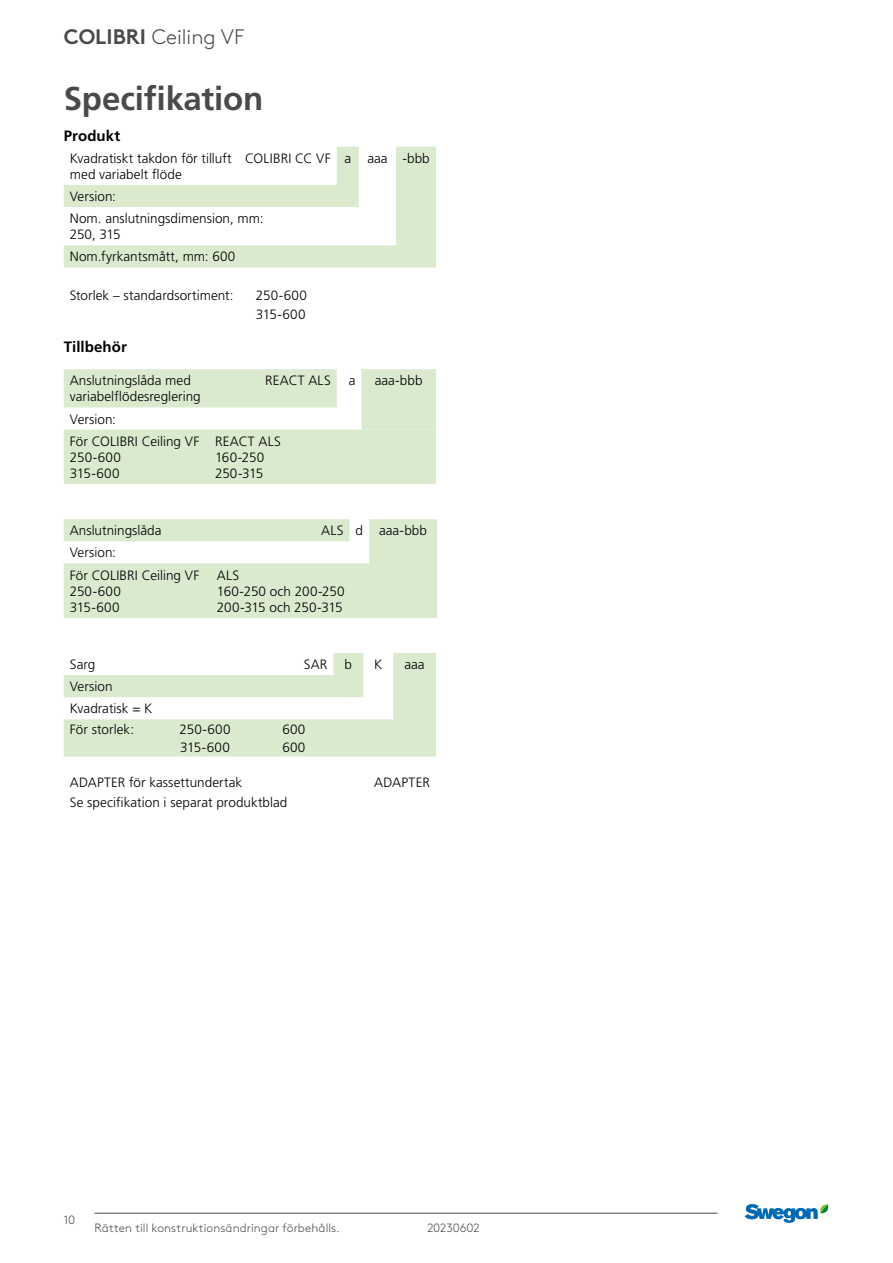
<style>
.page{position:relative;width:893px;height:1263px;background:#fff}
.page>*{position:absolute;margin:0;border:0;box-sizing:border-box;transform-origin:0 0}
.t1{font:700 33px "Frutiger LT Pro";letter-spacing:-.005em;color:#4a4a49}
.t2{font:300 21px "Swegon Brown";color:#4a4a49}
.t3{font:700 15px "Frutiger LT Pro";letter-spacing:.005em;color:#000}
.t4{font:300 13.5px/16.2px "Frutiger LT Pro";letter-spacing:.005em;color:#000}
.t5{font:300 12px "Swegon Brown";letter-spacing:.005em;color:#4a4a49}
.s1{font-weight:700}
</style>
<div class="page">
<hr style="left:95px;top:1213px;width:623px;height:1px;background:#4a4a49">
<svg style="left:745px;top:1204px;width:84px;height:19px"></svg>
<svg style="left:64px;top:147px;width:372px;height:120px"></svg>
<svg style="left:64px;top:369px;width:372px;height:115px"></svg>
<svg style="left:64px;top:519px;width:373px;height:99px"></svg>
<svg style="left:64px;top:653px;width:372px;height:104px"></svg>
<h2 class="t2" style="left:64px;top:22px;width:182px"><span class="s1">COLIBRI</span> Ceiling VF</h2>
<h1 class="t1" style="left:64px;top:79px;width:201px">Specifikation</h1>
<p class="t3" style="left:64px;top:126px;width:58px">Produkt</p>
<p class="t4" style="left:70px;top:150px;width:164px">Kvadratiskt takdon för tilluft med variabelt flöde</p>
<p class="t4" style="left:245px;top:150px;width:186px">COLIBRI CC VF a aaa -bbb</p>
<p class="t4" style="left:70px;top:185px;width:195px;line-height:22.2px">Version:<br>Nom. anslutningsdimension, mm:</p>
<p class="t4" style="left:70px;top:224px;width:167px;line-height:22.2px">250, 315<br>Nom.fyrkantsmått, mm: 600</p>
<p class="t4" style="left:70px;top:287px;width:165px">Storlek – standardsortiment:</p>
<p class="t4" style="left:256px;top:286px;width:53px;line-height:18.6px">250-600<br>315-600</p>
<p class="t3" style="left:64px;top:338px;width:65px">Tillbehör</p>
<p class="t4" style="left:70px;top:373px;width:132px">Anslutningslåda med variabelflödesreglering</p>
<p class="t4" style="left:265px;top:373px;width:67px">REACT ALS</p>
<p class="t4" style="left:349px;top:373px;width:8px">a</p>
<p class="t4" style="left:375px;top:373px;width:49px">aaa-bbb</p>
<p class="t4" style="left:70px;top:408px;width:131px;line-height:22.2px">Version:<br>För COLIBRI Ceiling VF</p>
<p class="t4" style="left:70px;top:449px;width:53px">250-600<br>315-600</p>
<p class="t4" style="left:215px;top:433px;width:67px">REACT ALS<br>160-250<br>250-315</p>
<p class="t4" style="left:70px;top:523px;width:93px">Anslutningslåda</p>
<p class="t4" style="left:321px;top:523px;width:107px">ALS d aaa-bbb</p>
<p class="t4" style="left:70px;top:542px;width:131px;line-height:22.2px">Version:<br>För COLIBRI Ceiling VF</p>
<p class="t4" style="left:70px;top:583px;width:53px">250-600<br>315-600</p>
<p class="t4" style="left:217px;top:567px;width:129px">ALS<br>160-250 och 200-250<br>200-315 och 250-315</p>
<p class="t4" style="left:70px;top:656px;width:27px">Sarg</p>
<p class="t4" style="left:304px;top:656px;width:25px">SAR</p>
<p class="t4" style="left:345px;top:656px;width:9px">b</p>
<p class="t4" style="left:374px;top:656px;width:10px">K</p>
<p class="t4" style="left:404px;top:656px;width:22px">aaa</p>
<p class="t4" style="left:70px;top:675px;width:84px;line-height:22.2px">Version<br>Kvadratisk = K</p>
<p class="t4" style="left:70px;top:721px;width:66px">För storlek:</p>
<p class="t4" style="left:180px;top:721px;width:53px">250-600</p>
<p class="t4" style="left:282px;top:721px;width:25px">600</p>
<p class="t4" style="left:180px;top:740px;width:51px">315-600</p>
<p class="t4" style="left:282px;top:740px;width:25px">600</p>
<p class="t4" style="left:70px;top:773px;width:219px;line-height:19.8px">ADAPTER för kassettundertak<br>Se specifikation i separat produktblad</p>
<p class="t4" style="left:374px;top:774px;width:57px">ADAPTER</p>
<p class="t5" style="left:64px;top:1211px;width:13px">10</p>
<p class="t5" style="left:95px;top:1219px;width:247px">Rätten till konstruktionsändringar förbehålls.</p>
<p class="t5" style="left:427px;top:1219px;width:54px">20230602</p>
</div>
